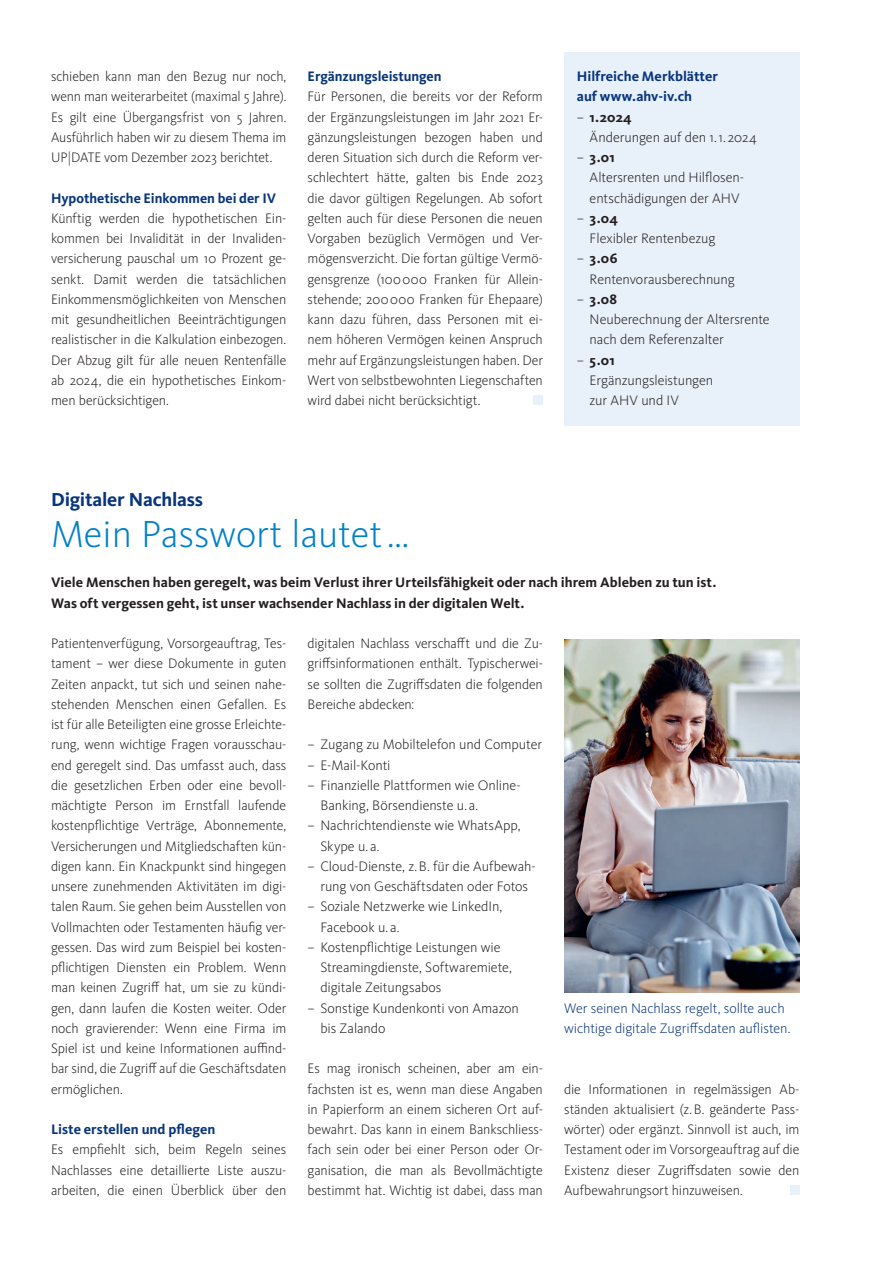
<style>
.page{position:relative;width:893px;height:1263px;background:#fff}
.page>*{position:absolute;margin:0;border:0;box-sizing:border-box;transform-origin:0 0}
.t1{font:300 39px "Kievit OT";color:#0081c8}
.t2{font:700 19.5px "Kievit OT";letter-spacing:-.01em;color:#08357c}
.t3{font:300 14.25px/20.2px "Kievit OT";letter-spacing:-.01em;color:#231f20}
.t4{font:700 14.25px/20.2px "Kievit OT";color:#231f20}
.t5{font:700 14.25px/20.2px "Kievit OT";color:#08357c}
.t6{font:300 14.25px/20.2px "Kievit OT";letter-spacing:-.01em;color:#08357c}
.s1{font-weight:700}
</style>
<div class="page">
<div style="left:533px;top:395px;width:10px;height:10px;background:#e8f0f9"></div>
<div style="left:564px;top:52px;width:235px;height:373px;background:#e8f0f9"></div>
<div style="left:790px;top:1185px;width:9px;height:10px;background:#e8f0f9"></div>
<img style="left:564px;top:639px;width:235px;height:353px">
<p class="t3" style="left:51px;top:66px;width:237px;text-align:justify">schieben kann man den Bezug nur noch, wenn man weiterarbeitet (maximal 5 Jahre).<br>Es gilt eine Übergangsfrist von 5 Jahren.<br>Ausführlich haben wir zu diesem Thema im UP|DATE vom Dezember 2023 berichtet.</p>
<p class="t5" style="left:51px;top:187px;width:227px">Hypothetische Einkommen bei der IV</p>
<p class="t3" style="left:51px;top:208px;width:237px;text-align:justify">Künftig werden die hypothetischen Ein&shy;kommen bei Invalidität in der Invaliden&shy;versicherung pauschal um 10 Prozent ge&shy;senkt. Damit werden die tatsächlichen Einkommensmöglichkeiten von Menschen mit gesundheitlichen Beeinträchtigungen realistischer in die Kalkulation einbezogen.<br>Der Abzug gilt für alle neuen Rentenfälle ab 2024, die ein hypothetisches Einkom&shy;men berücksichtigen.</p>
<p class="t5" style="left:308px;top:66px;width:136px">Ergänzungsleistungen</p>
<p class="t3" style="left:308px;top:86px;width:237px;text-align:justify">Für Personen, die bereits vor der Reform der Ergänzungsleistungen im Jahr 2021 Er&shy;gänzungsleistungen bezogen haben und deren Situation sich durch die Reform ver&shy;schlechtert hätte, galten bis Ende 2023 die davor gültigen Regelungen. Ab sofort gelten auch für diese Personen die neuen Vorgaben bezüglich Vermögen und Ver&shy;mögensverzicht. Die fortan gültige Vermö&shy;gensgrenze (100000 Franken für Allein&shy;stehende; 200000 Franken für Ehepaare) kann dazu führen, dass Personen mit ei&shy;nem höheren Vermögen keinen Anspruch mehr auf Ergänzungsleistungen haben. Der Wert von selbstbewohnten Liegenschaften wird dabei nicht berücksichtigt.</p>
<p class="t5" style="left:577px;top:66px;width:143px">Hilfreiche Merkblätter auf www.ahv-iv.ch</p>
<p class="t3" style="left:590px;top:106px;width:169px;text-indent:-13px">– <span class="s1">1.2024<br></span>Änderungen auf den 1.1. 2024</p>
<p class="t3" style="left:590px;top:147px;width:156px;text-indent:-13px">– <span class="s1">3.01<br></span>Altersrenten und Hilflosen&shy;entschädigungen der AHV</p>
<p class="t3" style="left:590px;top:208px;width:127px;text-indent:-13px">– <span class="s1">3.04<br></span>Flexibler Rentenbezug</p>
<p class="t3" style="left:590px;top:248px;width:147px;text-indent:-13px">– <span class="s1">3.06<br></span>Rentenvorausberechnung</p>
<p class="t3" style="left:590px;top:289px;width:182px;text-indent:-13px">– <span class="s1">3.08<br></span>Neuberechnung der Altersrente nach dem Referenzalter</p>
<p class="t3" style="left:590px;top:349px;width:125px;text-indent:-13px">– <span class="s1">5.01<br></span>Ergänzungsleistungen zur AHV und IV</p>
<h2 class="t2" style="left:51px;top:488px;width:154px">Digitaler Nachlass</h2>
<h1 class="t1" style="left:51px;top:510px;width:360px">Mein Passwort lautet…</h1>
<p class="t4" style="left:51px;top:572px;width:667px">Viele Menschen haben geregelt, was beim Verlust ihrer Urteilsfähigkeit oder nach ihrem Ableben zu tun ist.<br>Was oft vergessen geht, ist unser wachsender Nachlass in der digitalen Welt.</p>
<p class="t3" style="left:51px;top:633px;width:237px;text-align:justify">Patientenverfügung, Vorsorgeauftrag, Tes&shy;tament – wer diese Dokumente in guten Zeiten anpackt, tut sich und seinen nahe&shy;stehenden Menschen einen Gefallen. Es ist für alle Beteiligten eine grosse Erleichte&shy;rung, wenn wichtige Fragen vorausschau&shy;end geregelt sind. Das umfasst auch, dass die gesetzlichen Erben oder eine bevoll&shy;mächtigte Person im Ernstfall laufende kostenpflichtige Verträge, Abonnemente, Versicherungen und Mitgliedschaften kün&shy;digen kann. Ein Knackpunkt sind hingegen unsere zunehmenden Aktivitäten im digi&shy;talen Raum. Sie gehen beim Ausstellen von Vollmachten oder Testamenten häufig ver&shy;gessen. Das wird zum Beispiel bei kosten&shy;pflichtigen Diensten ein Problem. Wenn man keinen Zugriff hat, um sie zu kündi&shy;gen, dann laufen die Kosten weiter. Oder noch gravierender: Wenn eine Firma im Spiel ist und keine Informationen auffind&shy;bar sind, die Zugriff auf die Geschäftsdaten ermöglichen.</p>
<p class="t5" style="left:51px;top:1119px;width:166px">Liste erstellen und pflegen</p>
<p class="t3" style="left:51px;top:1139px;width:237px;text-align:justify">Es empfiehlt sich, beim Regeln seines Nachlasses eine detaillierte Liste auszu&shy;arbeiten, die einen Überblick über den</p>
<p class="t3" style="left:308px;top:633px;width:237px;text-align:justify">digitalen Nachlass verschafft und die Zu&shy;griffsinformationen enthält. Typischerwei&shy;se sollten die Zugriffsdaten die folgenden Bereiche abdecken:</p>
<p class="t3" style="left:308px;top:734px;width:236px">– Zugang zu Mobiltelefon und Computer</p>
<p class="t3" style="left:308px;top:754px;width:85px">– E-Mail-Konti</p>
<p class="t3" style="left:320px;top:775px;width:202px;text-indent:-13px">– Finanzielle Plattformen wie Online-<br>Banking, Börsendienste u. a.</p>
<p class="t3" style="left:320px;top:815px;width:202px;text-indent:-13px">– Nachrichtendienste wie WhatsApp,<br>Skype u. a.</p>
<p class="t3" style="left:308px;top:856px;width:230px;text-align:center">– Cloud-Dienste, z.B. für die Aufbewah&shy;rung von Geschäftsdaten oder Fotos</p>
<p class="t3" style="left:320px;top:896px;width:183px;text-indent:-13px">– Soziale Netzwerke wie LinkedIn,<br>Facebook u. a.</p>
<p class="t3" style="left:320px;top:937px;width:193px;text-indent:-13px">– Kostenpflichtige Leistungen wie<br>Streamingdienste, Softwaremiete, digitale Zeitungsabos</p>
<p class="t3" style="left:320px;top:997px;width:200px;text-indent:-13px">– Sonstige Kundenkonti von Amazon bis Zalando</p>
<p class="t3" style="left:308px;top:1058px;width:237px;text-align:justify">Es mag ironisch scheinen, aber am ein&shy;fachsten ist es, wenn man diese Angaben in Papierform an einem sicheren Ort auf&shy;bewahrt. Das kann in einem Bankschliess&shy;fach sein oder bei einer Person oder Or&shy;ganisation, die man als Bevollmächtigte bestimmt hat. Wichtig ist dabei, dass man</p>
<p class="t6" style="left:564px;top:997px;width:228px">Wer seinen Nachlass regelt, sollte auch wichtige digitale Zugriffsdaten auflisten.</p>
<p class="t3" style="left:564px;top:1078px;width:237px;text-align:justify">die Informationen in regelmässigen Ab&shy;ständen aktualisiert (z.B. geänderte Pass&shy;wörter) oder ergänzt. Sinnvoll ist auch, im Testament oder im Vorsorgeauftrag auf die Existenz dieser Zugriffsdaten sowie den Aufbewahrungsort hinzuweisen.</p>
</div>
